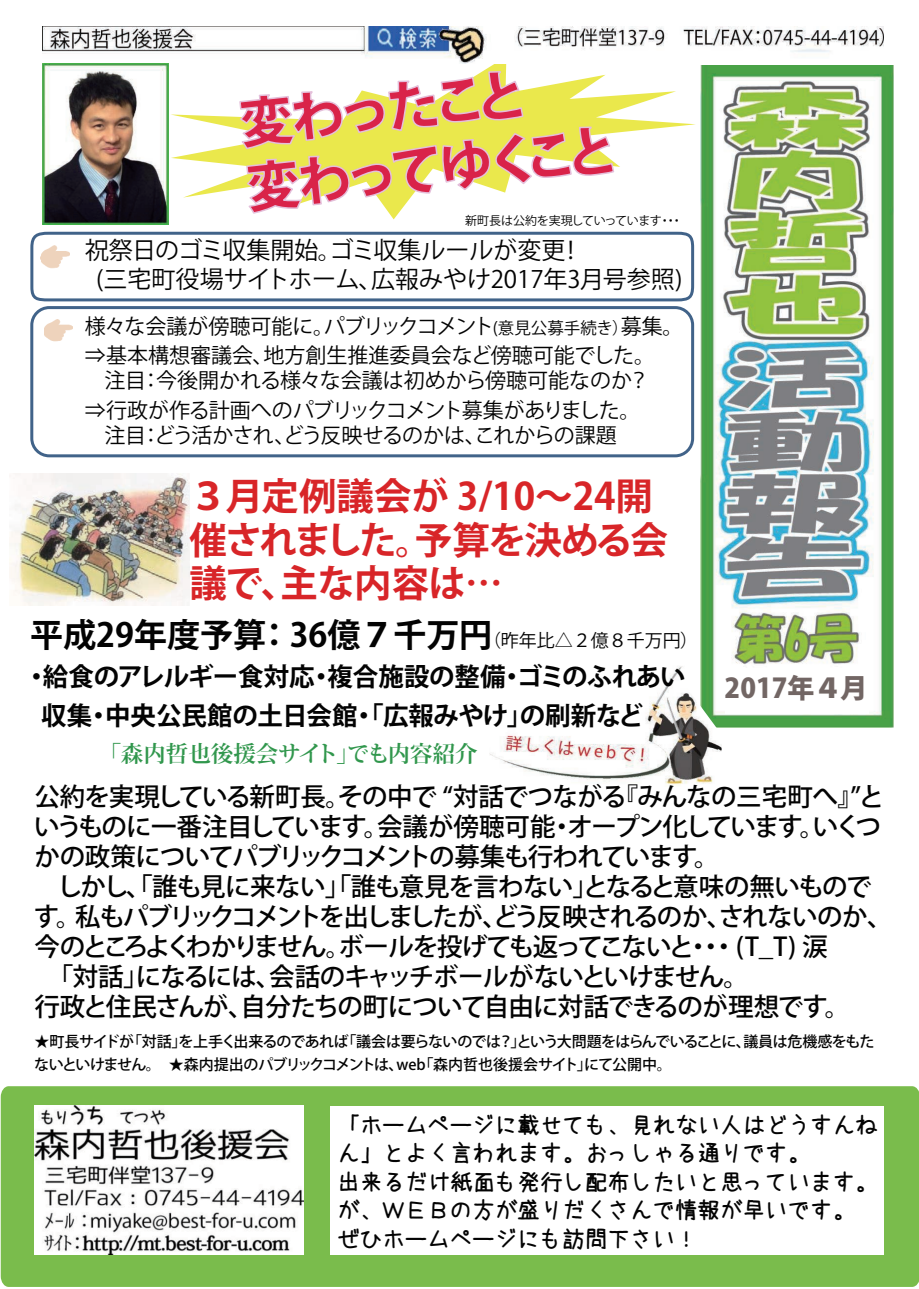
<style>
.page{position:relative;width:919px;height:1289px;background:#fff}
.page>*{position:absolute;margin:0;border:0;box-sizing:border-box;transform-origin:0 0}
.t1{font:800 54px/64.7px "Koz Go Pro";color:#d92349}
.t2{font:700 37.5px/43.5px "Koz Go Pro";letter-spacing:-.02em;color:#d82528}
.t3{font:700 33px "Koz Go Pro";color:#030303}
.t4{font:800 27px "Koz Go Pro";color:#726664}
.t5{font:500 25.5px/30px "Koz Go Pr 6 N";letter-spacing:-.05em;color:#030303}
.t6{font:700 25.5px/39px "Koz Go Pro";letter-spacing:-.01em;color:#030303}
.t7{font:24px/28.8px "Koz Go Pro";color:#030303}
.t8{font:22.5px/28.5px "azukifont B";color:#030303}
.t9{font:700 22.5px "Koz Min Pr 6 N";color:#31974d}
.t10{font:21px/28.5px "Koz Go Pro";color:#030303}
.t11{font:21px "Koz Go Pro";letter-spacing:-.035em;color:#030303}
.t12{font:500 15px/22.5px "Koz Go Pr 6 N";letter-spacing:-.04em;color:#030303}
.t13{font:12px "Koz Go Pro";letter-spacing:-.03em;color:#030303}
.s1{font-size:16.5px}
.s2{font-weight:400;font-size:18px}
</style>
<div class="page">
<img style="left:10px;top:474px;width:179px;height:131px">
<svg style="left:171px;top:63px;width:524px;height:156px"></svg>
<img style="left:700px;top:66px;width:193px;height:661px">
<div style="left:725px;top:673px;width:143px;height:41px;background:#fff"></div>
<img style="left:42px;top:26px;width:841px;height:37px">
<img style="left:42px;top:63px;width:126px;height:161px">
<svg style="left:30px;top:231px;width:665px;height:71px"></svg>
<img style="left:489px;top:665px;width:232px;height:120px">
<div style="left:1px;top:1086px;width:917px;height:200px;background:#7abc4c"></div>
<img style="left:34px;top:1105px;width:269px;height:149px">
<svg style="left:238px;top:70px;width:377px;height:145px"></svg>
<div style="left:30px;top:306px;width:664px;height:151px;border:3px solid #416389;border-radius:17px"></div>
<img style="left:44px;top:319px;width:28px;height:23px">
<div style="left:330px;top:1105px;width:554px;height:149px;background:#fff"></div>
<h1 class="t1" style="left:236px;top:95px;width:376px;rotate:-6deg">変わったこと<br>変わってゆくこと</h1>
<p class="t7" style="left:96px;top:236px;width:587px;text-indent:-11px">祝祭日のゴミ収集開始。ゴミ収集ルールが変更！<br>(三宅町役場サイトホーム、広報みやけ2017年3月号参照)</p>
<p class="t10" style="left:85px;top:313px;width:600px">様々な会議が傍聴可能に。パブリックコメント<span class="s1">(意見公募手続き）</span>募集。⇒基本構想審議会、地方創生推進委員会など傍聴可能でした。</p>
<p class="t10" style="left:85px;top:366px;width:566px;line-height:30px;text-indent:20px">注目：今後開かれる様々な会議は初めから傍聴可能なのか？⇒行政が作る計画へのパブリックコメント募集がありました。</p>
<p class="t11" style="left:105px;top:422px;width:513px">注目：どう活かされ、どう反映せるのかは、これからの課題</p>
<h2 class="t2" style="left:189px;top:477px;width:480px">３月定例議会が 3/10～24開催されました。予算を決める会議で、主な内容は…</h2>
<p class="t13" style="left:465px;top:213px;width:219px">新町長は公約を実現していっています・・・</p>
<p class="t3" style="left:30px;top:614px;width:669px">平成29年度予算： 36億７千万円<span class="s2">（昨年比△２億８千万円）</span></p>
<p class="t6" style="left:41px;top:659px;width:646px;text-indent:-17px">・給食のアレルギー食対応・複合施設の整備・ゴミのふれあい収集・中央公民館の土日会館・「広報みやけ」の刷新など</p>
<p class="t9" style="left:99px;top:741px;width:380px">「森内哲也後援会サイト」でも内容紹介</p>
<p class="t5" style="left:34px;top:782px;width:860px">公約を実現している新町長。その中で “対話でつながる『みんなの三宅町へ』”というものに一番注目しています。会議が傍聴可能・オープン化しています。いくつかの政策についてパブリックコメントの募集も行われています。<br>　しかし、「誰も見に来ない」「誰も意見を言わない」となると意味の無いものです。私もパブリックコメントを出しましたが、どう反映されるのか、されないのか、今のところよくわかりません。ボールを投げても返ってこないと・・・ (T_T) 涙<br>　「対話」になるには、会話のキャッチボールがないといけません。<br>行政と住民さんが、自分たちの町について自由に対話できるのが理想です。</p>
<p class="t12" style="left:34px;top:1030px;width:841px">★町長サイドが「対話」を上手く出来るのであれば「議会は要らないのでは？」という大問題をはらんでいることに、議員は危機感をもたないといけません。　★森内提出のパブリックコメントは、web「森内哲也後援会サイト」にて公開中。</p>
<p class="t4" style="left:724px;top:671px;width:144px">2017年４月</p>
<p class="t8" style="left:337px;top:1110px;width:542px">「ホームページに載せても、見れない人はどうすんねん」とよく言われます。おっしゃる通りです。<br>出来るだけ紙面も発行し配布したいと思っています。が、ＷＥＢの方が盛りだくさんで情報が早いです。ぜひホームページにも訪問下さい！</p>
</div>
